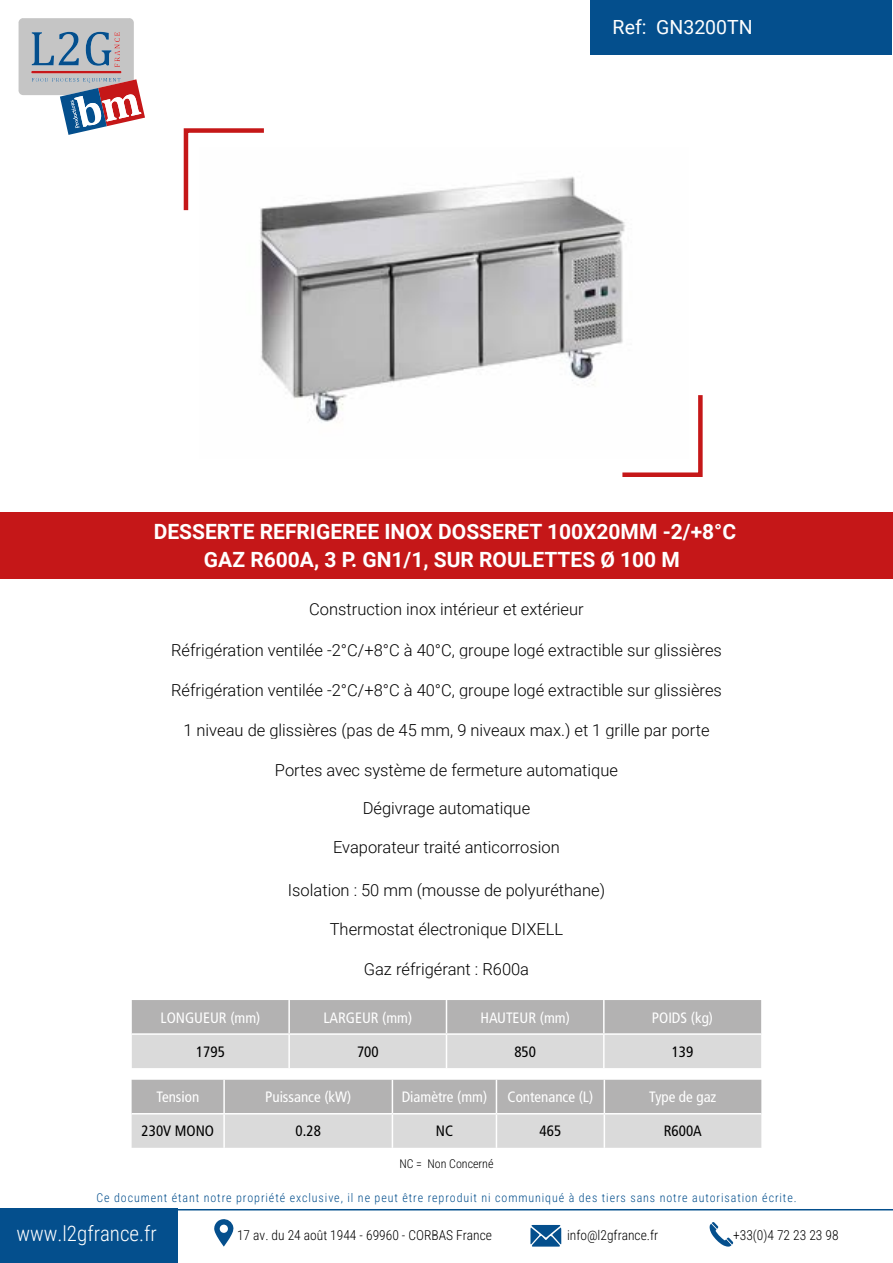
<style>
.page{position:relative;width:893px;height:1263px;background:#fff}
.page>*{position:absolute;margin:0;border:0;box-sizing:border-box;transform-origin:0 0}
.t1{font:700 21px/27.9px "Roboto";color:#fff;text-align:center}
.t2{font:21px "Roboto Condensed";color:#fff}
.t3{font:19.5px "Roboto";color:#fff}
.t4{font:300 16.5px "Roboto";color:#000}
.t5{font:condensed 15px "Frutiger LT Std";color:#fff}
.t6{font:condensed 15px "Frutiger LT Std";color:#000}
.t7{font:13.5px "Roboto Condensed";color:#000}
.t8{font:12px "Roboto Condensed";letter-spacing:.075em;color:#044f8d}
.t9{font:12px "Roboto Condensed";color:#000}
</style>
<div class="page">
<div style="left:0;top:513px;width:893px;height:66px;background:#c51718"></div>
<svg style="left:622px;top:395px;width:81px;height:82px"></svg>
<svg style="left:183px;top:128px;width:81px;height:83px"></svg>
<svg style="left:18px;top:18px;width:127px;height:117px"></svg>
<div style="left:590px;top:0;width:301px;height:54px;background:#044f8d"></div>
<div style="left:0;top:1209px;width:178px;height:54px;background:#044f8d"></div>
<hr style="left:178px;top:1209px;width:715px;height:1px;background:#044f8d">
<svg style="left:214px;top:1219px;width:20px;height:27px"></svg>
<svg style="left:530px;top:1225px;width:31px;height:21px"></svg>
<svg style="left:710px;top:1222px;width:23px;height:24px"></svg>
<img style="left:200px;top:148px;width:489px;height:310px">
<svg style="left:132px;top:1000px;width:629px;height:68px;background:#c6c6c6"></svg>
<hr style="left:288px;top:1000px;width:2px;height:33px;background:#fff">
<hr style="left:446px;top:1000px;width:1px;height:33px;background:#fff">
<hr style="left:603px;top:1000px;width:2px;height:33px;background:#fff">
<hr style="left:132px;top:1033px;width:157px;height:2px;background:#fff">
<hr style="left:289px;top:1033px;width:157px;height:2px;background:#fff">
<hr style="left:288px;top:1035px;width:2px;height:33px;background:#fff">
<hr style="left:446px;top:1033px;width:158px;height:2px;background:#fff">
<hr style="left:446px;top:1035px;width:1px;height:33px;background:#fff">
<hr style="left:604px;top:1033px;width:157px;height:2px;background:#fff">
<hr style="left:603px;top:1035px;width:2px;height:33px;background:#fff">
<svg style="left:132px;top:1080px;width:629px;height:68px;background:#c7c6c6"></svg>
<hr style="left:223px;top:1080px;width:2px;height:33px;background:#fff">
<hr style="left:392px;top:1080px;width:1px;height:33px;background:#fff">
<hr style="left:496px;top:1080px;width:1px;height:33px;background:#fff">
<hr style="left:604px;top:1080px;width:1px;height:33px;background:#fff">
<hr style="left:132px;top:1113px;width:92px;height:1px;background:#fff">
<hr style="left:224px;top:1113px;width:168px;height:1px;background:#fff">
<hr style="left:223px;top:1114px;width:2px;height:34px;background:#fff">
<hr style="left:392px;top:1113px;width:104px;height:1px;background:#fff">
<hr style="left:392px;top:1114px;width:1px;height:34px;background:#fff">
<hr style="left:496px;top:1113px;width:108px;height:1px;background:#fff">
<hr style="left:496px;top:1114px;width:1px;height:34px;background:#fff">
<hr style="left:604px;top:1113px;width:157px;height:1px;background:#fff">
<hr style="left:604px;top:1114px;width:1px;height:34px;background:#fff">
<p class="t3" style="left:613px;top:13px;width:35px">Ref:</p>
<p class="t3" style="left:656px;top:13px;width:98px">GN3200TN</p>
<p class="t1" style="left:154px;top:516px;width:584px">DESSERTE REFRIGEREE INOX DOSSERET 100X20MM -2/+8°C<br>GAZ R600A, 3 P. GN1/1, SUR ROULETTES Ø 100 M</p>
<p class="t4" style="left:309px;top:598px;width:276px">Construction inox intérieur et extérieur</p>
<p class="t4" style="left:171px;top:638px;width:552px">Réfrigération ventilée -2°C/+8°C à 40°C, groupe logé extractible sur glissières</p>
<p class="t4" style="left:171px;top:678px;width:552px">Réfrigération ventilée -2°C/+8°C à 40°C, groupe logé extractible sur glissières</p>
<p class="t4" style="left:183px;top:718px;width:528px">1 niveau de glissières (pas de 45 mm, 9 niveaux max.) et 1 grille par porte</p>
<p class="t4" style="left:275px;top:758px;width:345px">Portes avec système de fermeture automatique</p>
<p class="t4" style="left:363px;top:797px;width:169px">Dégivrage automatique</p>
<p class="t4" style="left:333px;top:836px;width:228px">Evaporateur traité anticorrosion</p>
<p class="t4" style="left:288px;top:879px;width:319px">Isolation : 50 mm (mousse de polyuréthane)</p>
<p class="t4" style="left:330px;top:917px;width:235px">Thermostat électronique DIXELL</p>
<p class="t4" style="left:364px;top:957px;width:167px">Gaz réfrigérant : R600a</p>
<p class="t5" style="left:161px;top:1009px;width:101px">LONGUEUR (mm)</p>
<p class="t5" style="left:323px;top:1009px;width:90px">LARGEUR (mm)</p>
<p class="t5" style="left:480px;top:1009px;width:91px">HAUTEUR (mm)</p>
<p class="t5" style="left:652px;top:1009px;width:63px">POIDS (kg)</p>
<p class="t6" style="left:196px;top:1043px;width:30px">1795</p>
<p class="t6" style="left:357px;top:1043px;width:23px">700</p>
<p class="t6" style="left:514px;top:1043px;width:23px">850</p>
<p class="t6" style="left:672px;top:1043px;width:23px">139</p>
<p class="t5" style="left:156px;top:1088px;width:44px">Tension</p>
<p class="t5" style="left:265px;top:1088px;width:88px">Puissance (kW)</p>
<p class="t5" style="left:402px;top:1088px;width:87px">Diamètre (mm)</p>
<p class="t5" style="left:508px;top:1088px;width:87px">Contenance (L)</p>
<p class="t5" style="left:649px;top:1088px;width:69px">Type de gaz</p>
<p class="t6" style="left:142px;top:1122px;width:74px">230V MONO</p>
<p class="t6" style="left:296px;top:1122px;width:27px">0.28</p>
<p class="t6" style="left:436px;top:1122px;width:19px">NC</p>
<p class="t6" style="left:540px;top:1122px;width:23px">465</p>
<p class="t6" style="left:664px;top:1122px;width:39px">R600A</p>
<p class="t9" style="left:399px;top:1156px;width:96px">NC = Non Concerné</p>
<p class="t8" style="left:97px;top:1190px;width:702px">Ce document étant notre propriété exclusive, il ne peut être reproduit ni communiqué à des tiers sans notre autorisation écrite.</p>
<p class="t2" style="left:16px;top:1218px;width:142px">www.l2gfrance.fr</p>
<p class="t7" style="left:237px;top:1226px;width:256px">17 av. du 24 août 1944 - 69960 - CORBAS France</p>
<p class="t7" style="left:567px;top:1226px;width:93px">info@l2gfrance.fr</p>
<p class="t7" style="left:733px;top:1226px;width:107px">+33(0)4 72 23 23 98</p>
</div>
